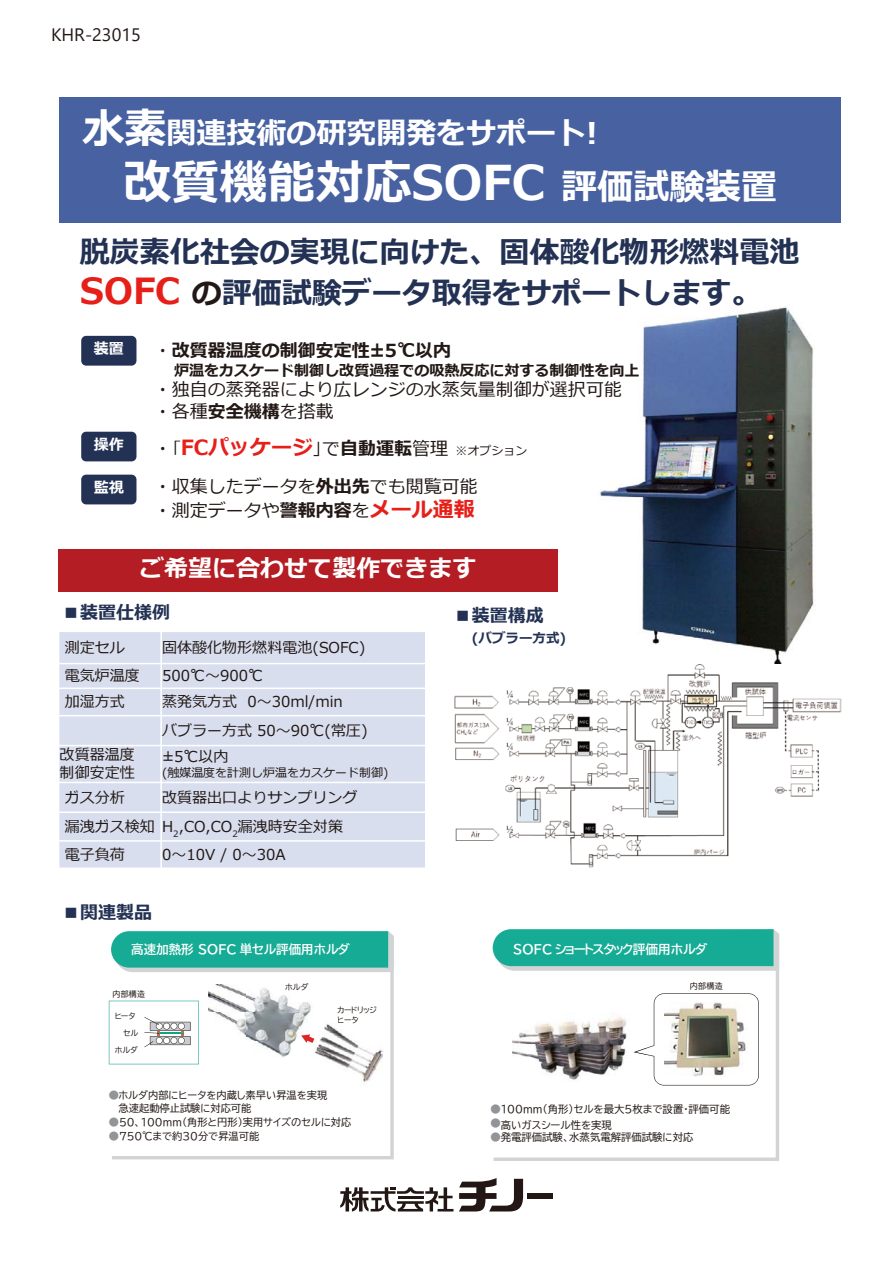
<style>
.page{position:relative;width:893px;height:1263px;background:#fff}
.page>*{position:absolute;margin:0;border:0;box-sizing:border-box;transform-origin:0 0}
.t1{font:700 48px "Meiryo";color:#fff}
.t2{font:700 30px/41.1px "Meiryo";color:#233254}
.t3{font:700 30px "Meiryo";color:#fff}
.t4{font:700 24px "Meiryo";color:#fff}
.t5{font:700 21px "Meiryo";color:#e71f19}
.t6{font:18px/21.6px "Meiryo";color:#221815}
.t7{font:700 18px "Meiryo";color:#221815}
.t8{font:700 18px "Meiryo";color:#233254}
.t9{font:18px "Segoe UI";color:#221815}
.t10{font:15px/28.7px "Meiryo";color:#221815}
.t11{font:700 15px "Meiryo";color:#221815}
.t12{font:700 15px "Meiryo";color:#fff}
.t13{font:700 13.5px "Meiryo";color:#233254}
.t14{font:12.75px "BIZ UDP Gothic Bold";letter-spacing:-.045em;color:#fff}
.t15{font:12.45px "BIZ UDP Gothic Bold";color:#fff}
.t16{font:12px "Meiryo";color:#221815}
.t17{font:10.35px "BIZ UDP Gothic";color:#221815}
.t18{font:10.2px/13.6px "BIZ UDP Gothic";color:#221815}
.t19{font:8.1px "BIZ UDP Gothic";color:#221815}
.t20{font:7.95px/16.8px "BIZ UDP Gothic";letter-spacing:-.015em;color:#221815;text-align:right}
.t21{font:7.95px/9.6px "BIZ UDP Gothic";letter-spacing:-.08em;color:#221815}
.s1{font-size:42px}
.s2{font-size:36px}
.s3{font-size:36px;color:#e71f19}
.s4{color:#221815}
.s5{font-weight:400}
.s6{font-weight:700}
.s7{font-weight:400;font-size:18px;color:#221815}
.s8{font-size:18px;color:#221815}
.s9{font-weight:400;font-size:12px;color:#221815}
.s10{font-weight:700;font-size:21px;color:#e71f19}
.s11{color:#939497}
</style>
<div class="page">
<img style="left:600px;top:307px;width:214px;height:358px">
<div style="left:60px;top:97px;width:781px;height:126px;background:#4761a1"></div>
<div style="left:59px;top:631px;width:367px;height:237px;background:#d8deee"></div>
<hr style="left:160px;top:631px;width:2px;height:238px;background:#fff">
<hr style="left:58px;top:663px;width:368px;height:1px;background:#fff">
<hr style="left:58px;top:687px;width:368px;height:2px;background:#fff">
<hr style="left:58px;top:715px;width:368px;height:1px;background:#fff">
<hr style="left:58px;top:745px;width:368px;height:1px;background:#fff">
<hr style="left:58px;top:782px;width:368px;height:1px;background:#fff">
<hr style="left:58px;top:811px;width:368px;height:2px;background:#fff">
<hr style="left:58px;top:840px;width:368px;height:2px;background:#fff">
<hr style="left:425px;top:631px;width:1px;height:238px;background:#fff">
<hr style="left:58px;top:631px;width:368px;height:1px;background:#fff">
<hr style="left:58px;top:867px;width:368px;height:2px;background:#fff">
<div style="left:59px;top:549px;width:499px;height:43px;background:#b41d23"></div>
<div style="left:81px;top:336px;width:55px;height:30px;background:#233254;border-radius:5px"></div>
<div style="left:81px;top:432px;width:55px;height:29px;background:#233254;border-radius:5px"></div>
<div style="left:81px;top:475px;width:55px;height:29px;background:#233254;border-radius:5px"></div>
<img style="left:454px;top:665px;width:387px;height:203px">
<div style="left:527px;top:1193px;width:26px;height:6px;background:#221714"></div>
<svg style="left:459px;top:1178px;width:64px;height:33px"></svg>
<svg style="left:340px;top:1187px;width:113px;height:24px"></svg>
<svg style="left:493px;top:971px;width:286px;height:190px"></svg>
<svg style="left:493px;top:929px;width:286px;height:42px;background:#32b29e"></svg>
<img style="left:513px;top:1013px;width:133px;height:75px">
<svg style="left:634px;top:993px;width:125px;height:92px"></svg>
<svg style="left:112px;top:972px;width:282px;height:187px"></svg>
<svg style="left:111px;top:931px;width:283px;height:41px;background:#30b19e"></svg>
<img style="left:209px;top:984px;width:114px;height:57px">
<img style="left:209px;top:1041px;width:105px;height:29px">
<img style="left:314px;top:1018px;width:69px;height:68px">
<img style="left:314px;top:1018px;width:9px;height:52px">
<img style="left:339px;top:1018px;width:20px;height:5px">
<svg style="left:109px;top:1001px;width:90px;height:63px"></svg>
<svg style="left:301px;top:1034px;width:13px;height:9px"></svg>
<p class="t9" style="left:51px;top:17px;width:91px">KHR-23015</p>
<h2 class="t3" style="left:82px;top:112px;width:517px"><span class="s1">水素</span>関連技術の研究開発をサポート!</h2>
<h1 class="t1" style="left:124px;top:149px;width:655px">改質機能対応SOFC <span class="s2">評価試験装置</span></h1>
<h2 class="t2" style="left:80px;top:233px;width:721px">脱炭素化社会の実現に向けた、固体酸化物形燃料電池<br><span class="s3">SOFC</span> <span class="s4">の</span>評価試験データ取得をサポートします。</h2>
<p class="t12" style="left:94px;top:338px;width:32px">装置</p>
<p class="t12" style="left:94px;top:434px;width:32px">操作</p>
<p class="t12" style="left:94px;top:477px;width:32px">監視</p>
<p class="t7" style="left:154px;top:337px;width:299px"><span class="s5">・</span>改質器温度の制御安定性±5℃以内</p>
<p class="t11" style="left:174px;top:359px;width:467px">炉温をカスケード制御し改質過程での吸熱反応に対する制御性を向上</p>
<p class="t6" style="left:154px;top:380px;width:469px">・独自の蒸発器により広レンジの水蒸気量制御が選択可能・各種<span class="s6">安全機構</span>を搭載</p>
<h3 class="t5" style="left:154px;top:432px;width:375px"><span class="s7">・｢</span>FCパッケージ<span class="s7">｣で</span><span class="s8">自動運転</span><span class="s7">管理</span> <span class="s9">※オプション</span></h3>
<p class="t6" style="left:154px;top:476px;width:325px;line-height:24.2px">・収集したデータを<span class="s6">外出先</span>でも閲覧可能・測定データや<span class="s6">警報内容</span>を<span class="s10">メール通報</span></p>
<h3 class="t4" style="left:140px;top:551px;width:338px">ご希望に合わせて製作できます</h3>
<p class="t8" style="left:62px;top:600px;width:110px">■装置仕様例</p>
<p class="t10" style="left:65px;top:634px;width:62px">測定セル</p>
<p class="t10" style="left:162px;top:634px;width:205px">固体酸化物形燃料電池(SOFC)</p>
<p class="t10" style="left:65px;top:662px;width:77px">電気炉温度</p>
<p class="t10" style="left:162px;top:662px;width:103px">500℃～900℃</p>
<p class="t10" style="left:65px;top:688px;width:62px">加湿方式</p>
<p class="t10" style="left:162px;top:688px;width:207px">蒸発気方式 0～30ml/min<br>バブラー方式 50～90℃(常圧)</p>
<p class="t10" style="left:60px;top:746px;width:77px;line-height:18px">改質器温度制御安定性</p>
<p class="t10" style="left:162px;top:743px;width:68px">±5℃以内</p>
<p class="t16" style="left:162px;top:764px;width:228px">(触媒温度を計測し炉温をカスケード制御)</p>
<p class="t10" style="left:65px;top:783px;width:294px;text-indent:97px">改質器出口よりサンプリング漏洩ガス検知 H<sub>2</sub>,CO,CO<sub>2</sub>漏洩時安全対策電子負荷</p>
<p class="t10" style="left:65px;top:783px;width:62px">ガス分析</p>
<p class="t10" style="left:162px;top:841px;width:125px">0～10V / 0～30A</p>
<p class="t8" style="left:62px;top:900px;width:92px">■関連製品</p>
<p class="t15" style="left:131px;top:943px;width:220px">高速加熱形 SOFC 単セル評価用ホルダ</p>
<p class="t20" style="left:113px;top:986px;width:34px">内部構造</p>
<p class="t20" style="left:115px;top:1007px;width:22px">ヒータ</p>
<p class="t20" style="left:115px;top:1025px;width:25px">セルホルダ</p>
<p class="t20" style="left:285px;top:978px;width:25px">ホルダ</p>
<p class="t21" style="left:337px;top:1005px;width:41px">カードリッジヒータタ</p>
<p class="t18" style="left:109px;top:1088px;width:220px"><span class="s11">●</span>ホルダ内部にヒータを内蔵し素早い昇温を実現　急速起動停止試験に対応可能</p>
<p class="t18" style="left:109px;top:1115px;width:244px"><span class="s11">●</span>50、100mm（角形と円形）実用サイズのセルに対応</p>
<p class="t18" style="left:109px;top:1129px;width:152px"><span class="s11">●</span>750℃まで約30分で昇温可能</p>
<p class="t8" style="left:454px;top:602px;width:91px">■装置構成</p>
<p class="t13" style="left:472px;top:628px;width:96px">(バブラー方式)</p>
<p class="t14" style="left:513px;top:942px;width:196px">SOFC ショートスタック評価用ホルダ</p>
<p class="t19" style="left:690px;top:982px;width:34px">内部構造</p>
<p class="t17" style="left:490px;top:1104px;width:241px"><span class="s11">●</span>100mm（角形）セルを最大5枚まで設置・評価可能</p>
<p class="t17" style="left:490px;top:1120px;width:123px"><span class="s11">●</span>高いガスシール性を実現</p>
<p class="t17" style="left:490px;top:1132px;width:205px"><span class="s11">●</span>発電評価試験、水蒸気電解評価試験に対応</p>
</div>
